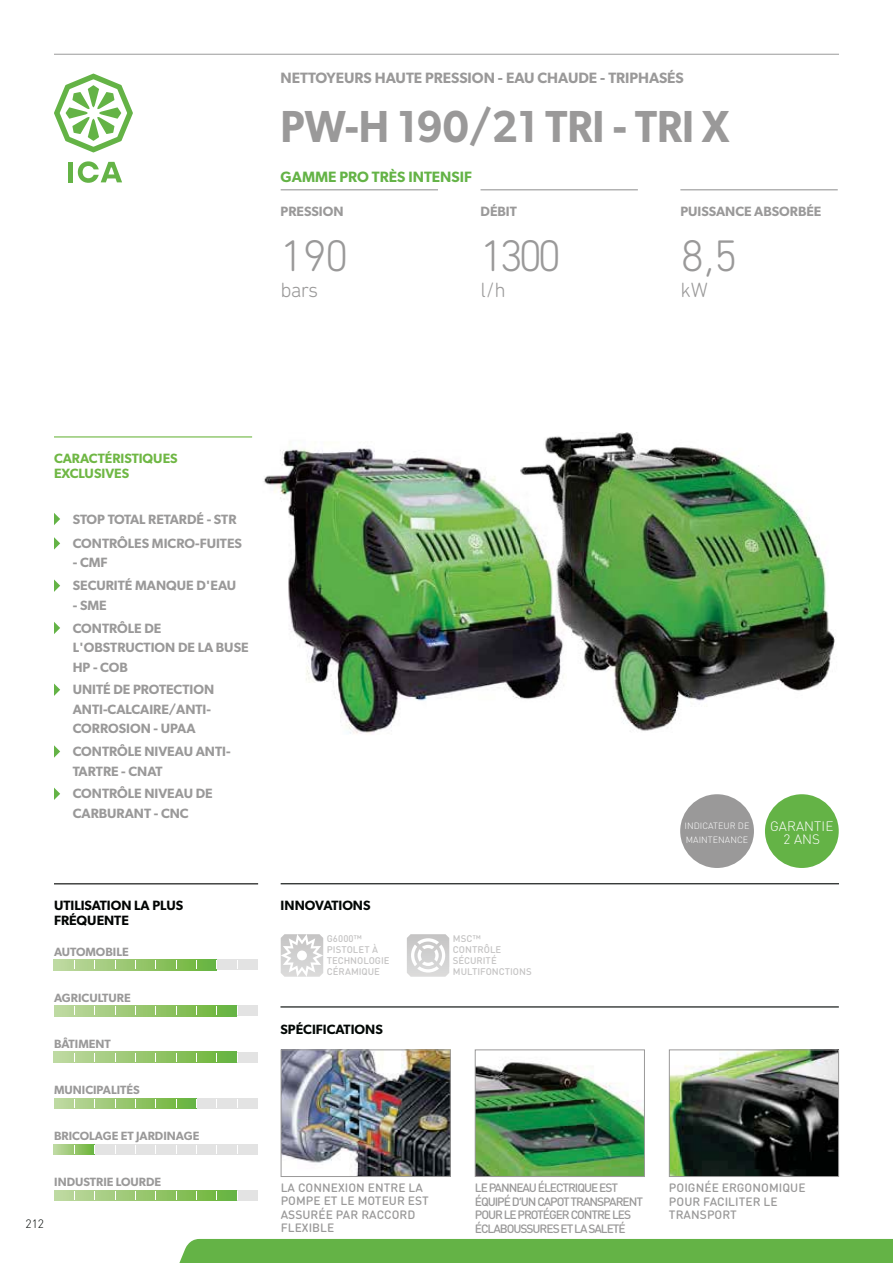
<style>
.page{position:relative;width:893px;height:1263px;background:#fff}
.page>*{position:absolute;margin:0;border:0;box-sizing:border-box;transform-origin:0 0}
.t1{font:600 45px "Gibson";color:#9a9999;scale:.93 1}
.t2{font:300 45px "DIN Next Rounded LT Pro";letter-spacing:-.11em;color:#9a9999}
.t3{font:300 21px "DIN Next Rounded LT Pro";letter-spacing:-.04em;color:#9a9999}
.t4{font:600 15px "Gibson";color:#9a9999}
.t5{font:600 15px "Gibson";color:#64b346}
.t6{font:600 13.5px/19.5px "Gibson";color:#9a9999}
.t7{font:600 13.5px/15px "Gibson";color:#6fb744}
.t8{font:600 13.5px/15px "Gibson";color:#030504}
.t9{font:600 13.5px "Gibson";color:#030806}
.t10{font:300 13.5px/13.5px "DIN Round Pro";letter-spacing:.005em;color:#fff;text-align:center}
.t11{font:500 12px/13.5px "DIN Round Pro";letter-spacing:-.005em;color:#9a9999}
.t12{font:500 12px/13.5px "DIN Round Pro";letter-spacing:-.085em;color:#9a9999}
.t13{font:600 12px "Gibson";color:#9a9999}
.t14{font:300 12px "DIN Round Pro";color:#030806}
.t15{font:500 9.6px/11.2px "DIN Round Pro";letter-spacing:-.005em;color:#c5c4c4}
.t16{font:300 9px/13.5px "DIN Round Pro";letter-spacing:.005em;color:#fff}
</style>
<div class="page">
<hr style="left:54px;top:54px;width:785px;height:1px;background:#9a9999">
<svg style="left:54px;top:74px;width:79px;height:78px"></svg>
<div style="left:68px;top:162px;width:5px;height:20px;background:#64b346"></div>
<svg style="left:78px;top:161px;width:44px;height:22px"></svg>
<div style="left:179px;top:1239px;width:713px;height:24px;background:#64b346"></div>
<img style="left:263px;top:448px;width:258px;height:286px">
<img style="left:671px;top:1052px;width:165px;height:123px">
<div style="left:669px;top:1050px;width:169px;height:127px;border:1px solid #9a9999"></div>
<img style="left:283px;top:1052px;width:165px;height:123px">
<div style="left:281px;top:1050px;width:169px;height:127px;border:1px solid #9a9999"></div>
<img style="left:477px;top:1062px;width:165px;height:113px">
<div style="left:475px;top:1050px;width:169px;height:127px;border:1px solid #9a9999"></div>
<hr style="left:281px;top:189px;width:157px;height:1px;background:#9a9999">
<hr style="left:480px;top:189px;width:158px;height:1px;background:#9a9999">
<hr style="left:680px;top:189px;width:157px;height:1px;background:#9a9999">
<hr style="left:281px;top:883px;width:558px;height:1px;background:#030806">
<hr style="left:280px;top:1006px;width:558px;height:2px;background:#030806">
<hr style="left:54px;top:436px;width:198px;height:2px;background:#6fb744">
<svg style="left:54px;top:513px;width:6px;height:12px"></svg>
<svg style="left:54px;top:537px;width:6px;height:13px"></svg>
<svg style="left:54px;top:579px;width:6px;height:13px"></svg>
<svg style="left:54px;top:622px;width:6px;height:12px"></svg>
<svg style="left:54px;top:684px;width:6px;height:12px"></svg>
<svg style="left:54px;top:745px;width:6px;height:13px"></svg>
<svg style="left:54px;top:788px;width:6px;height:12px"></svg>
<div style="left:54px;top:1190px;width:204px;height:11px;background:#e3e3e3"></div>
<svg style="left:55px;top:1190px;width:182px;height:11px;background:#98c872"></svg>
<div style="left:54px;top:1144px;width:204px;height:11px;background:#e3e3e3"></div>
<svg style="left:54px;top:1144px;width:41px;height:11px"></svg>
<div style="left:54px;top:1098px;width:204px;height:11px;background:#e3e3e3"></div>
<svg style="left:54px;top:1098px;width:142px;height:11px;background:#99c872"></svg>
<div style="left:54px;top:959px;width:204px;height:11px;background:#e3e3e3"></div>
<svg style="left:54px;top:959px;width:163px;height:11px;background:#99c873"></svg>
<div style="left:54px;top:1052px;width:204px;height:10px;background:#e3e3e3"></div>
<svg style="left:54px;top:1052px;width:183px;height:10px;background:#99c873"></svg>
<div style="left:54px;top:1006px;width:204px;height:10px;background:#e3e3e3"></div>
<svg style="left:54px;top:1006px;width:183px;height:10px;background:#99c872"></svg>
<svg style="left:216px;top:1006px;width:2px;height:9px"></svg>
<hr style="left:54px;top:883px;width:204px;height:1px;background:#030504">
<svg style="left:281px;top:934px;width:42px;height:43px"></svg>
<svg style="left:407px;top:934px;width:42px;height:43px"></svg>
<img style="left:521px;top:432px;width:315px;height:299px">
<div style="left:765px;top:794px;width:73px;height:74px;background:#64b346;border-radius:50%"></div>
<div style="left:680px;top:794px;width:74px;height:74px;background:#9a9999;border-radius:50%"></div>
<p class="t4" style="left:281px;top:73px;width:405px">NETTOYEURS HAUTE PRESSION - EAU CHAUDE - TRIPHASÉS</p>
<h1 class="t1" style="left:281px;top:111px;width:484px">PW-H 190/21 TRI - TRI X</h1>
<p class="t5" style="left:281px;top:172px;width:193px">GAMME PRO TRÈS INTENSIF</p>
<p class="t6" style="left:281px;top:203px;width:64px">PRESSION</p>
<p class="t6" style="left:480px;top:203px;width:38px">DÉBIT</p>
<p class="t6" style="left:680px;top:203px;width:143px">PUISSANCE ABSORBÉE</p>
<h1 class="t2" style="left:281px;top:230px;width:70px">190</h1>
<h2 class="t3" style="left:281px;top:277px;width:39px">bars</h2>
<h1 class="t2" style="left:480px;top:230px;width:82px">1300</h1>
<h2 class="t3" style="left:480px;top:277px;width:27px">l/h</h2>
<h1 class="t2" style="left:680px;top:230px;width:59px">8,5</h1>
<h2 class="t3" style="left:680px;top:277px;width:29px">kW</h2>
<p class="t7" style="left:54px;top:452px;width:125px">CARACTÉRISTIQUES<br>EXCLUSIVES</p>
<p class="t6" style="left:73px;top:508px;width:171px;line-height:24.5px">STOP TOTAL RETARDÉ - STR<br>CONTRÔLES MICRO-FUITES</p>
<p class="t6" style="left:73px;top:553px;width:165px;line-height:22.8px">- CMF<br>SECURITÉ MANQUE D'EAU</p>
<p class="t6" style="left:73px;top:595px;width:90px;line-height:22.8px">- SME<br>CONTRÔLE DE</p>
<p class="t6" style="left:73px;top:639px;width:177px">L'OBSTRUCTION DE LA BUSE<br>HP - COB</p>
<p class="t6" style="left:73px;top:681px;width:143px">UNITÉ DE PROTECTION<br>ANTI-CALCAIRE/ANTI-<br>CORROSION - UPAA</p>
<p class="t6" style="left:73px;top:743px;width:159px">CONTRÔLE NIVEAU ANTI-<br>TARTRE - CNAT</p>
<p class="t6" style="left:73px;top:785px;width:141px">CONTRÔLE NIVEAU DE<br>CARBURANT - CNC</p>
<p class="t8" style="left:54px;top:899px;width:131px">UTILISATION LA PLUS<br>FRÉQUENTE</p>
<p class="t13" style="left:54px;top:947px;width:76px">AUTOMOBILE</p>
<p class="t13" style="left:54px;top:993px;width:78px">AGRICULTURE</p>
<p class="t13" style="left:54px;top:1040px;width:58px">BÂTIMENT</p>
<p class="t13" style="left:54px;top:1086px;width:87px">MUNICIPALITÉS</p>
<p class="t13" style="left:54px;top:1132px;width:147px">BRICOLAGE ET JARDINAGE</p>
<p class="t13" style="left:54px;top:1178px;width:108px">INDUSTRIE LOURDE</p>
<p class="t14" style="left:26px;top:1217px;width:20px">212</p>
<p class="t9" style="left:281px;top:901px;width:91px">INNOVATIONS</p>
<p class="t15" style="left:327px;top:933px;width:64px">G6000™<br>PISTOLET À<br>TECHNOLOGIE<br>CÉRAMIQUE</p>
<p class="t15" style="left:453px;top:933px;width:80px">MSC™<br>CONTRÔLE<br>SÉCURITÉ<br>MULTIFONCTIONS</p>
<p class="t9" style="left:280px;top:1024px;width:104px">SPÉCIFICATIONS</p>
<p class="t16" style="left:684px;top:819px;width:66px">INDICATEUR DE<br>MAINTENANCE</p>
<p class="t10" style="left:770px;top:820px;width:65px">GARANTIE<br>2 ANS</p>
<p class="t11" style="left:281px;top:1181px;width:150px">LA CONNEXION ENTRE LA<br>POMPE ET LE MOTEUR EST<br>ASSURÉE PAR RACCORD<br>FLEXIBLE</p>
<p class="t12" style="left:475px;top:1182px;width:170px">LE PANNEAU ÉLECTRIQUE EST<br>ÉQUIPÉ D’UN CAPOT TRANSPARENT<br>POUR LE PROTÉGER CONTRE LES<br>ÉCLABOUSSURES ET LA SALETÉ</p>
<p class="t11" style="left:669px;top:1182px;width:138px">POIGNÉE ERGONOMIQUE<br>POUR FACILITER LE<br>TRANSPORT</p>
</div>
